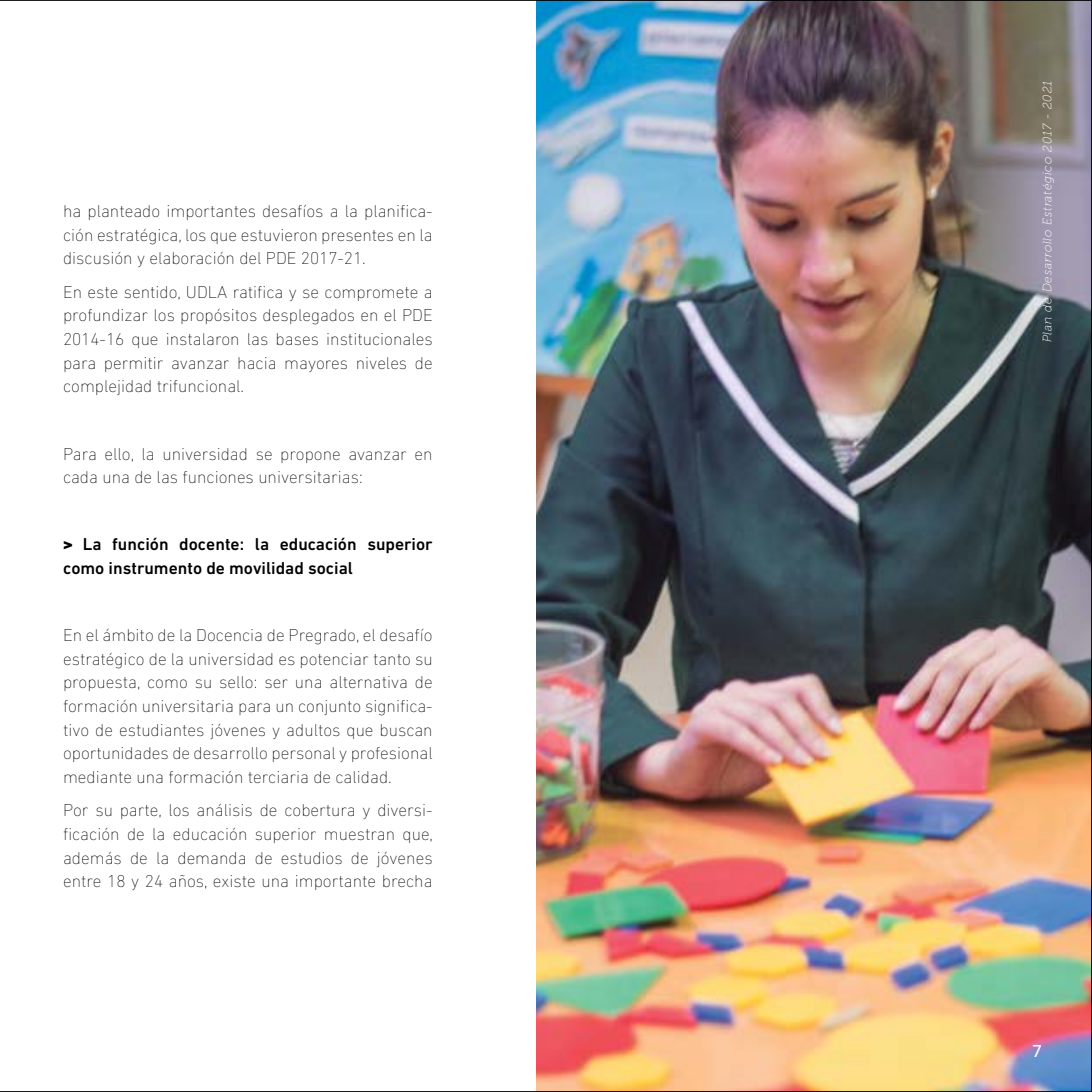
<style>
.page{position:relative;width:1092px;height:1092px;background:#fff}
.page>*{position:absolute;margin:0;border:0;box-sizing:border-box;transform-origin:0 0}
.t1{font:19.25px "Calibri";color:#fff}
.t2{font:200 17.5px/23.6px "DIN Next LT Pro";color:#000;text-align:justify}
.t3{font:500 17.5px/23.6px "DIN Next LT Pro";color:#000}
.t4{font:italic 12.25px "Museo 100";letter-spacing:.07em;color:#fff}
.s1{font-weight:800}
</style>
<div class="page">
<img style="left:0;top:0;width:1091px;height:1091px">
<p class="t2" style="left:63px;top:199px;width:371px">ha planteado importantes desafíos a la planifica&shy;ción estratégica, los que estuvieron presentes en la discusión y elaboración del PDE 2017-21.</p>
<p class="t2" style="left:63px;top:280px;width:371px">En este sentido, UDLA ratifica y se compromete a profundizar los propósitos desplegados en el PDE 2014-16 que instalaron las bases institucionales para permitir avanzar hacia mayores niveles de complejidad trifuncional.</p>
<p class="t2" style="left:63px;top:441px;width:371px">Para ello, la universidad se propone avanzar en cada una de las funciones universitarias:</p>
<p class="t3" style="left:63px;top:532px;width:371px"><span class="s1">&gt;</span> La función docente: la educación superior como instrumento de movilidad social</p>
<p class="t2" style="left:63px;top:623px;width:371px">En el ámbito de la Docencia de Pregrado, el desafío estratégico de la universidad es potenciar tanto su propuesta, como su sello: ser una alternativa de formación universitaria para un conjunto significa&shy;tivo de estudiantes jóvenes y adultos que buscan oportunidades de desarrollo personal y profesional mediante una formación terciaria de calidad.</p>
<p class="t2" style="left:63px;top:798px;width:371px">Por su parte, los análisis de cobertura y diversi&shy;ficación de la educación superior muestran que, además de la demanda de estudios de jóvenes entre 18 y 24 años, existe una importante brecha</p>
<p class="t4" style="left:1040px;top:342px;width:263px;rotate:-90deg">Plan de Desarrollo Estratégico 2017 - 2021</p>
<p class="t1" style="left:1032px;top:1038px;width:11px">7</p>
</div>
